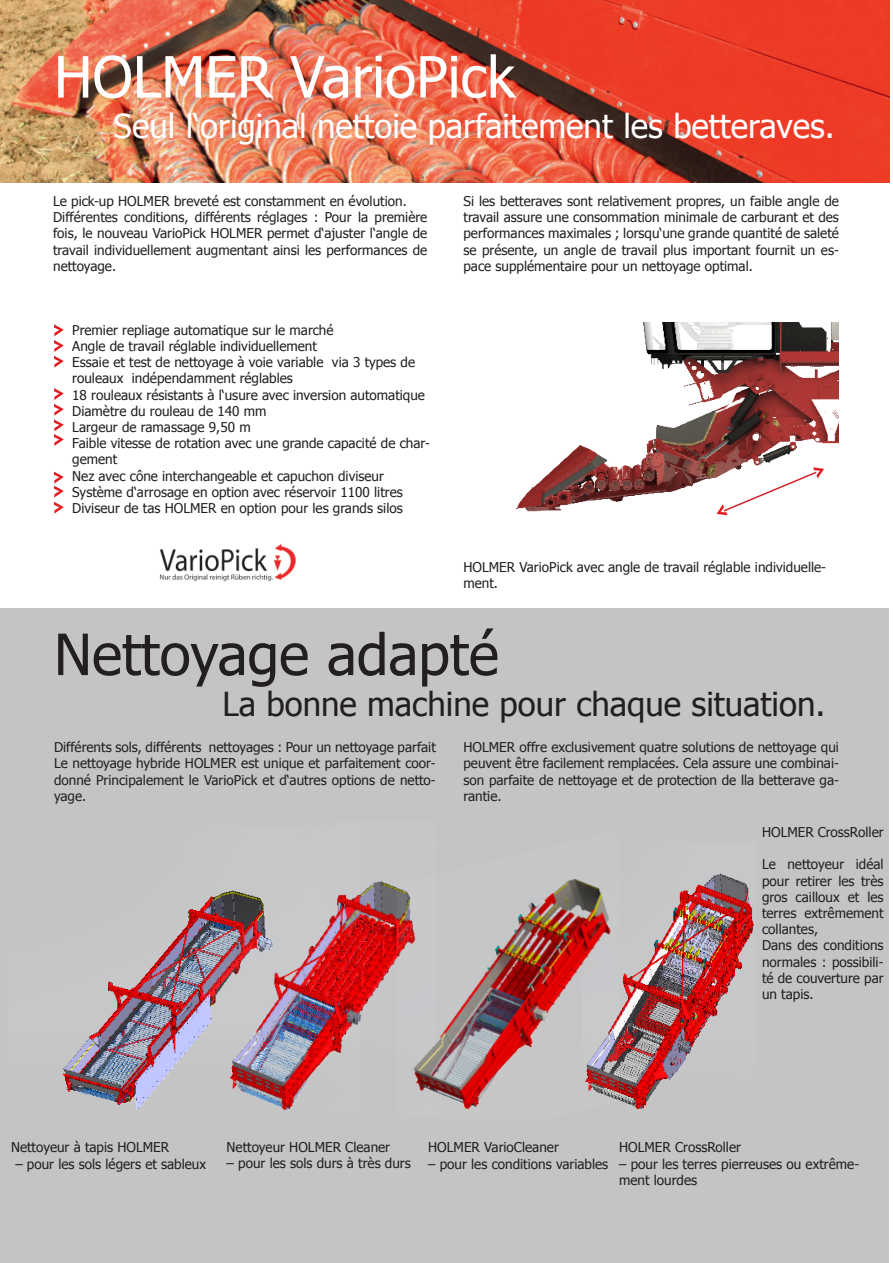
<style>
.page{position:relative;width:893px;height:1263px;background:#fff}
.page>*{position:absolute;margin:0;border:0;box-sizing:border-box;transform-origin:0 0}
.t1{font:57px "Tahoma";color:#231f20}
.t2{font:57px "Tahoma";color:#fff}
.t3{font:33px "Tahoma";color:#fff}
.t4{font:33px "Tahoma";color:#231f20}
.t5{font:13.5px/16.2px "Tahoma";color:#231f20;text-align:justify}
</style>
<div class="page">
<div style="left:0;top:608px;width:889px;height:655px;background:#c4c4c4"></div>
<svg style="left:54px;top:324px;width:10px;height:44px"></svg>
<svg style="left:54px;top:388px;width:10px;height:58px"></svg>
<svg style="left:54px;top:472px;width:10px;height:42px"></svg>
<img style="left:0;top:0;width:890px;height:183px">
<img style="left:159px;top:543px;width:137px;height:39px">
<img style="left:62px;top:906px;width:141px;height:204px">
<img style="left:619px;top:873px;width:135px;height:237px">
<img style="left:203px;top:881px;width:193px;height:229px">
<img style="left:396px;top:879px;width:223px;height:231px">
<img style="left:516px;top:322px;width:323px;height:194px">
<svg style="left:716px;top:467px;width:108px;height:48px"></svg>
<p class="t2" style="left:54px;top:39px;width:463px">HOLMER VarioPick</p>
<p class="t3" style="left:114px;top:104px;width:723px">Seul l‘original nettoie parfaitement les betteraves.</p>
<p class="t5" style="left:53px;top:192px;width:355px">Le pick-up HOLMER breveté est constamment en évolution.</p>
<p class="t5" style="left:53px;top:208px;width:376px">Différentes conditions, différents réglages : Pour la première fois, le nouveau VarioPick HOLMER permet d‘ajuster l‘angle de travail individuellement augmentant ainsi les performances de nettoyage.</p>
<p class="t5" style="left:72px;top:321px;width:263px">Premier repliage automatique sur le marché</p>
<p class="t5" style="left:72px;top:337px;width:246px">Angle de travail réglable individuellement</p>
<p class="t5" style="left:72px;top:353px;width:344px">Essaie et test de nettoyage à voie variable via 3 types de rouleaux indépendamment réglables</p>
<p class="t5" style="left:72px;top:386px;width:354px">18 rouleaux résistants à l‘usure avec inversion automatique</p>
<p class="t5" style="left:72px;top:402px;width:196px">Diamètre du rouleau de 140 mm</p>
<p class="t5" style="left:72px;top:418px;width:180px">Largeur de ramassage 9,50 m</p>
<p class="t5" style="left:72px;top:434px;width:359px">Faible vitesse de rotation avec une grande capacité de char&shy;gement</p>
<p class="t5" style="left:72px;top:467px;width:313px">Nez avec cône interchangeable et capuchon diviseur</p>
<p class="t5" style="left:72px;top:483px;width:332px">Système d‘arrosage en option avec réservoir 1100 litres</p>
<p class="t5" style="left:72px;top:499px;width:332px">Diviseur de tas HOLMER en option pour les grands silos</p>
<p class="t5" style="left:463px;top:192px;width:377px">Si les betteraves sont relativement propres, un faible angle de travail assure une consommation minimale de carburant et des performances maximales ; lorsqu‘une grande quantité de saleté se présente, un angle de travail plus important fournit un es&shy;pace supplémentaire pour un nettoyage optimal.</p>
<p class="t5" style="left:463px;top:558px;width:364px">HOLMER VarioPick avec angle de travail réglable individuelle&shy;ment.</p>
<p class="t1" style="left:54px;top:616px;width:446px">Nettoyage adapté</p>
<p class="t4" style="left:222px;top:681px;width:605px">La bonne machine pour chaque situation.</p>
<p class="t5" style="left:54px;top:738px;width:383px">Différents sols, différents nettoyages : Pour un nettoyage parfait</p>
<p class="t5" style="left:54px;top:755px;width:383px">Le nettoyage hybride HOLMER est unique et parfaitement coor&shy;donné Principalement le VarioPick et d‘autres options de netto&shy;yage.</p>
<p class="t5" style="left:463px;top:738px;width:377px">HOLMER offre exclusivement quatre solutions de nettoyage qui peuvent être facilement remplacées. Cela assure une combinai&shy;son parfaite de nettoyage et de protection de lla betterave ga&shy;rantie.</p>
<p class="t5" style="left:762px;top:823px;width:123px">HOLMER CrossRoller</p>
<p class="t5" style="left:762px;top:856px;width:123px">Le nettoyeur idéal pour retirer les très gros cailloux et les terres extrêmement collantes,</p>
<p class="t5" style="left:762px;top:937px;width:123px">Dans des conditions normales : possibili&shy;té de couverture par un tapis.</p>
<p class="t5" style="left:11px;top:1139px;width:160px">Nettoyeur à tapis HOLMER</p>
<p class="t5" style="left:15px;top:1155px;width:192px">– pour les sols légers et sableux</p>
<p class="t5" style="left:227px;top:1138px;width:165px">Nettoyeur HOLMER Cleaner</p>
<p class="t5" style="left:227px;top:1155px;width:186px">– pour les sols durs à très durs</p>
<p class="t5" style="left:428px;top:1139px;width:132px">HOLMER VarioCleaner</p>
<p class="t5" style="left:428px;top:1155px;width:182px">– pour les conditions variables</p>
<p class="t5" style="left:619px;top:1139px;width:123px">HOLMER CrossRoller</p>
<p class="t5" style="left:619px;top:1155px;width:242px">– pour les terres pierreuses ou extrême&shy;ment lourdes</p>
</div>
